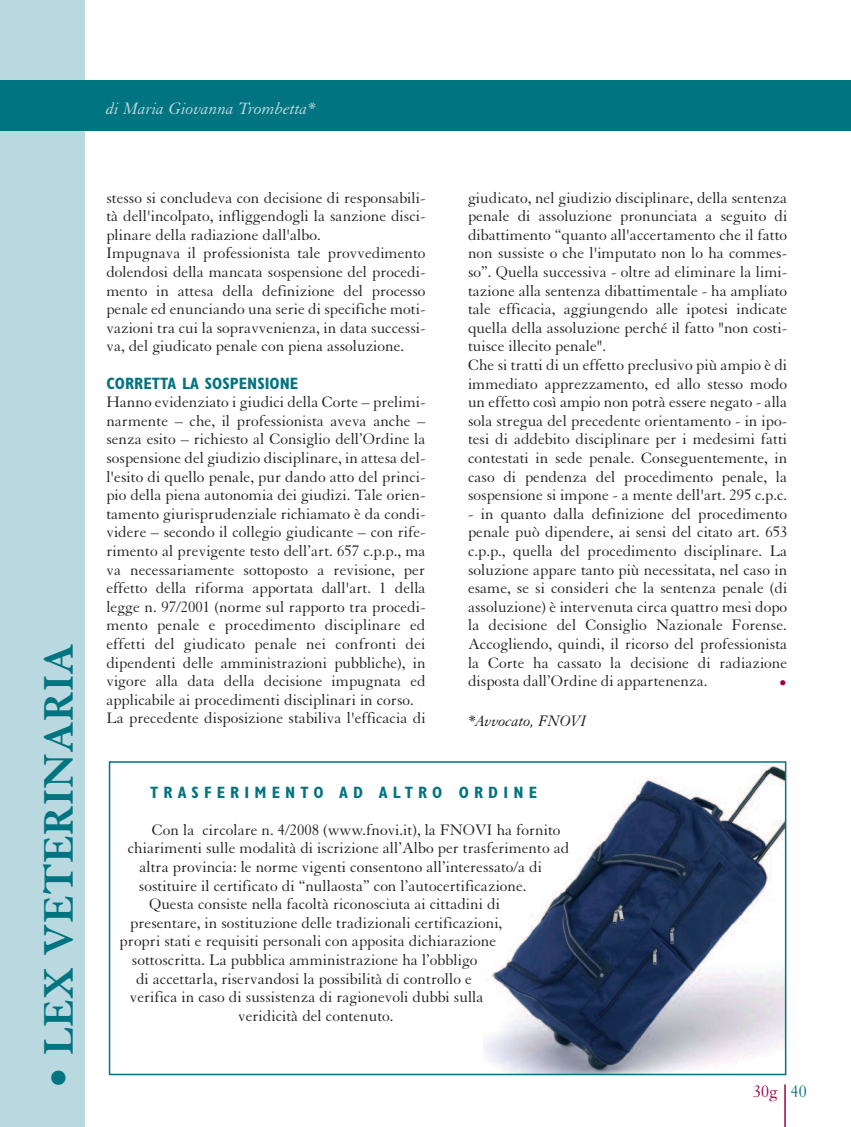
<style>
.page{position:relative;width:851px;height:1127px;background:#fff}
.page>*{position:absolute;margin:0;border:0;box-sizing:border-box;transform-origin:0 0}
.t1{font:700 45px "Granjon";color:#007480}
.t2{font:italic 18px "Granjon";color:#bad8df}
.t3{font:18px "Granjon";color:#9e0147}
.t4{font:16.5px/18.6px "Granjon";color:#231f20}
.t5{font:700 condensed 16.5px "Gill Sans";letter-spacing:.31em;color:#007480}
.t6{font:700 condensed 16.5px "Gill Sans";color:#007480}
.t7{font:italic 16.5px "Granjon";color:#231f20}
.t8{font:16.5px "Granjon";color:#9e0147}
.s1{color:#007480}
</style>
<div class="page">
<hr style="left:784px;top:1084px;width:1px;height:43px;background:#9e0147">
<div style="left:0;top:0;width:85px;height:1127px;background:#bad8df"></div>
<div style="left:0;top:81px;width:850px;height:50px;background:#007480"></div>
<img style="left:483px;top:764px;width:300px;height:308px">
<div style="left:109px;top:761px;width:677px;height:314px;border:2px solid #007480"></div>
<h1 class="t1" style="left:43px;top:1089px;width:448px;rotate:-90deg">• LEX VETERINARIA</h1>
<p class="t2" style="left:106px;top:102px;width:211px">di Maria Giovanna Trombetta*</p>
<p class="t4" style="left:106px;top:190px;width:321px">stesso si concludeva con decisione di responsabili&shy;tà dell'incolpato, infliggendogli la sanzione disci&shy;plinare della radiazione dall'albo.<br>Impugnava il professionista tale provvedimento dolendosi della mancata sospensione del procedi&shy;mento in attesa della definizione del processo penale ed enunciando una serie di specifiche moti&shy;vazioni tra cui la sopravvenienza, in data successi&shy;va, del giudicato penale con piena assoluzione.</p>
<p class="t6" style="left:106px;top:377px;width:193px">CORRETTA LA SOSPENSIONE</p>
<p class="t4" style="left:106px;top:394px;width:321px">Hanno evidenziato i giudici della Corte – prelimi&shy;narmente – che, il professionista aveva anche – senza esito – richiesto al Consiglio dell’Ordine la sospensione del giudizio disciplinare, in attesa del&shy;l'esito di quello penale, pur dando atto del princi&shy;pio della piena autonomia dei giudizi. Tale orien&shy;tamento giurisprudenziale richiamato è da condi&shy;videre – secondo il collegio giudicante – con rife&shy;rimento al previgente testo dell’art. 657 c.p.p., ma va necessariamente sottoposto a revisione, per effetto della riforma apportata dall'art. 1 della legge n. 97/2001 (norme sul rapporto tra procedi&shy;mento penale e procedimento disciplinare ed effetti del giudicato penale nei confronti dei dipendenti delle amministrazioni pubbliche), in vigore alla data della decisione impugnata ed applicabile ai procedimenti disciplinari in corso.<br>La precedente disposizione stabiliva l'efficacia di</p>
<p class="t4" style="left:468px;top:190px;width:321px">giudicato, nel giudizio disciplinare, della sentenza penale di assoluzione pronunciata a seguito di dibattimento “quanto all'accertamento che il fatto non sussiste o che l'imputato non lo ha commes&shy;so”. Quella successiva - oltre ad eliminare la limi&shy;tazione alla sentenza dibattimentale - ha ampliato tale efficacia, aggiungendo alle ipotesi indicate quella della assoluzione perché il fatto "non costi&shy;tuisce illecito penale".<br>Che si tratti di un effetto preclusivo più ampio è di immediato apprezzamento, ed allo stesso modo un effetto così ampio non potrà essere negato - alla sola stregua del precedente orientamento - in ipo&shy;tesi di addebito disciplinare per i medesimi fatti contestati in sede penale. Conseguentemente, in caso di pendenza del procedimento penale, la sospensione si impone - a mente dell'art. 295 c.p.c.</p>
<p class="t4" style="left:468px;top:506px;width:321px;text-align:justify">- in quanto dalla definizione del procedimento penale può dipendere, ai sensi del citato art. 653 c.p.p., quella del procedimento disciplinare. La soluzione appare tanto più necessitata, nel caso in esame, se si consideri che la sentenza penale (di assoluzione) è intervenuta circa quattro mesi dopo la decisione del Consiglio Nazionale Forense.<br>Accogliendo, quindi, il ricorso del professionista la Corte ha cassato la decisione di radiazione disposta dall’Ordine di appartenenza.</p>
<p class="t8" style="left:778px;top:677px;width:10px">•</p>
<p class="t7" style="left:468px;top:716px;width:120px">*Avvocato, FNOVI</p>
<p class="t5" style="left:150px;top:786px;width:388px">TRASFERIMENTO AD ALTRO ORDINE</p>
<p class="t4" style="left:152px;top:822px;width:410px">Con la circolare n. 4/2008 (www.fnovi.it), la FNOVI ha fornito</p>
<p class="t4" style="left:128px;top:840px;width:443px">chiarimenti sulle modalità di iscrizione all’Albo per trasferimento ad</p>
<p class="t4" style="left:139px;top:859px;width:404px">altra provincia: le norme vigenti consentono all’interessato/a di</p>
<p class="t4" style="left:139px;top:877px;width:389px">sostituire il certificato di “nullaosta” con l’autocertificazione.</p>
<p class="t4" style="left:149px;top:896px;width:352px">Questa consiste nella facoltà riconosciuta ai cittadini di</p>
<p class="t4" style="left:130px;top:915px;width:373px">presentare, in sostituzione delle tradizionali certificazioni,</p>
<p class="t4" style="left:120px;top:933px;width:378px">propri stati e requisiti personali con apposita dichiarazione</p>
<p class="t4" style="left:132px;top:952px;width:347px">sottoscritta. La pubblica amministrazione ha l’obbligo</p>
<p class="t4" style="left:136px;top:970px;width:337px">di accettarla, riservandosi la possibilità di controllo e</p>
<p class="t4" style="left:130px;top:989px;width:355px">verifica in caso di sussistenza di ragionevoli dubbi sulla</p>
<p class="t4" style="left:238px;top:1008px;width:157px">veridicità del contenuto.</p>
<p class="t3" style="left:753px;top:1084px;width:55px">30g <span class="s1">40</span></p>
</div>
